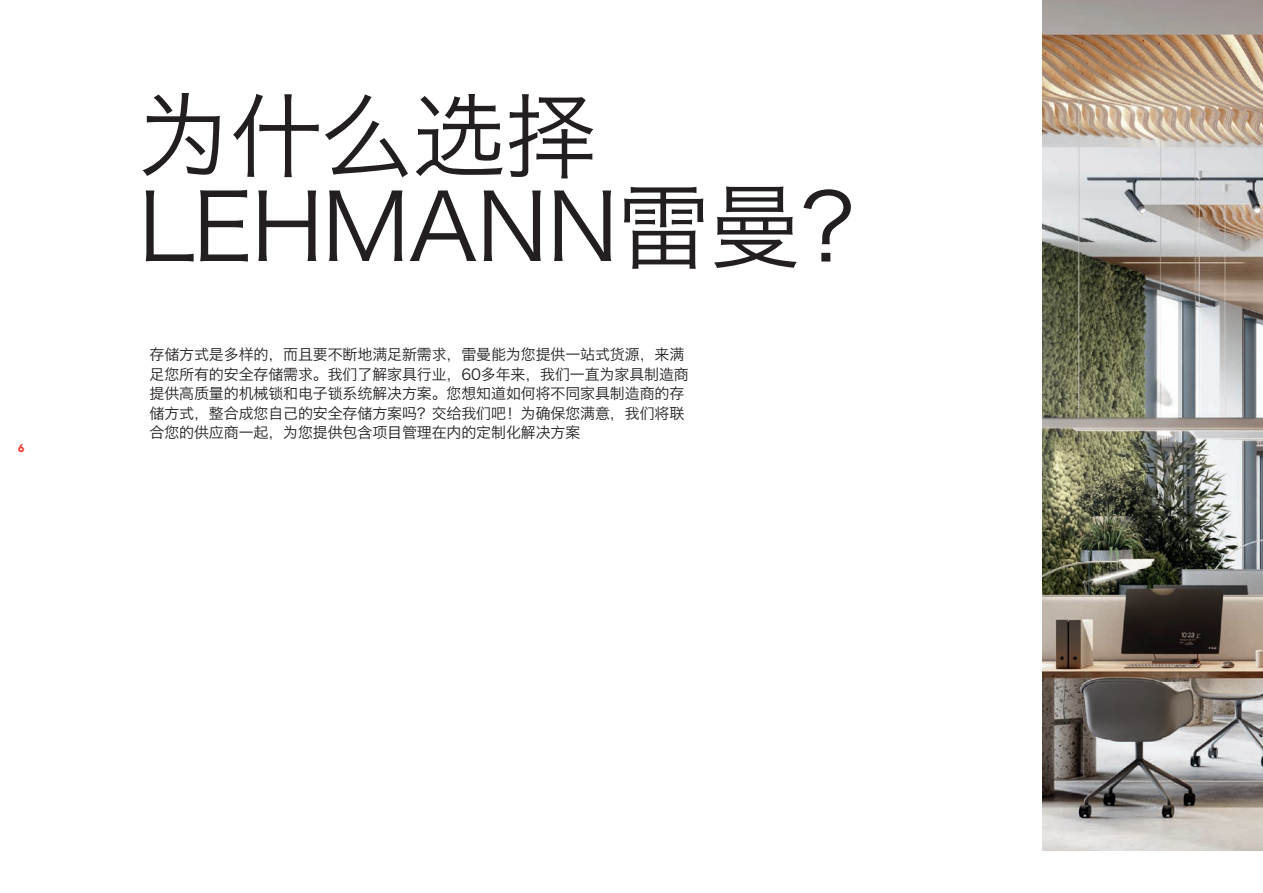
<style>
.page{position:relative;width:1263px;height:893px;background:#fff}
.page>*{position:absolute;margin:0;border:0;box-sizing:border-box;transform-origin:0 0}
.t1{font:92.7px/90.6px "Hiragino Sans GB W3";letter-spacing:-.015em;color:#231f20}
.t2{font:15px/19.5px "Hiragino Sans GB W3";letter-spacing:-.01em;color:#231f20}
.t3{font:700 13.5px "Grold";color:#ee3e35}
</style>
<div class="page">
<img style="left:1042px;top:0;width:221px;height:850px">
<p class="t3" style="left:18px;top:440px;width:8px">6</p>
<h1 class="t1" style="left:139px;top:89px;width:755px">为什么选择<br>LEHMANN雷曼？</h1>
<p class="t2" style="left:150px;top:345px;width:541px">存储方式是多样的，而且要不断地满足新需求，雷曼能为您提供一站式货源，来满足您所有的安全存储需求。我们了解家具行业，60多年来，我们一直为家具制造商提供高质量的机械锁和电子锁系统解决方案。您想知道如何将不同家具制造商的存储方式，整合成您自己的安全存储方案吗？交给我们吧！为确保您满意，我们将联合您的供应商一起，为您提供包含项目管理在内的定制化解决方案</p>
</div>
